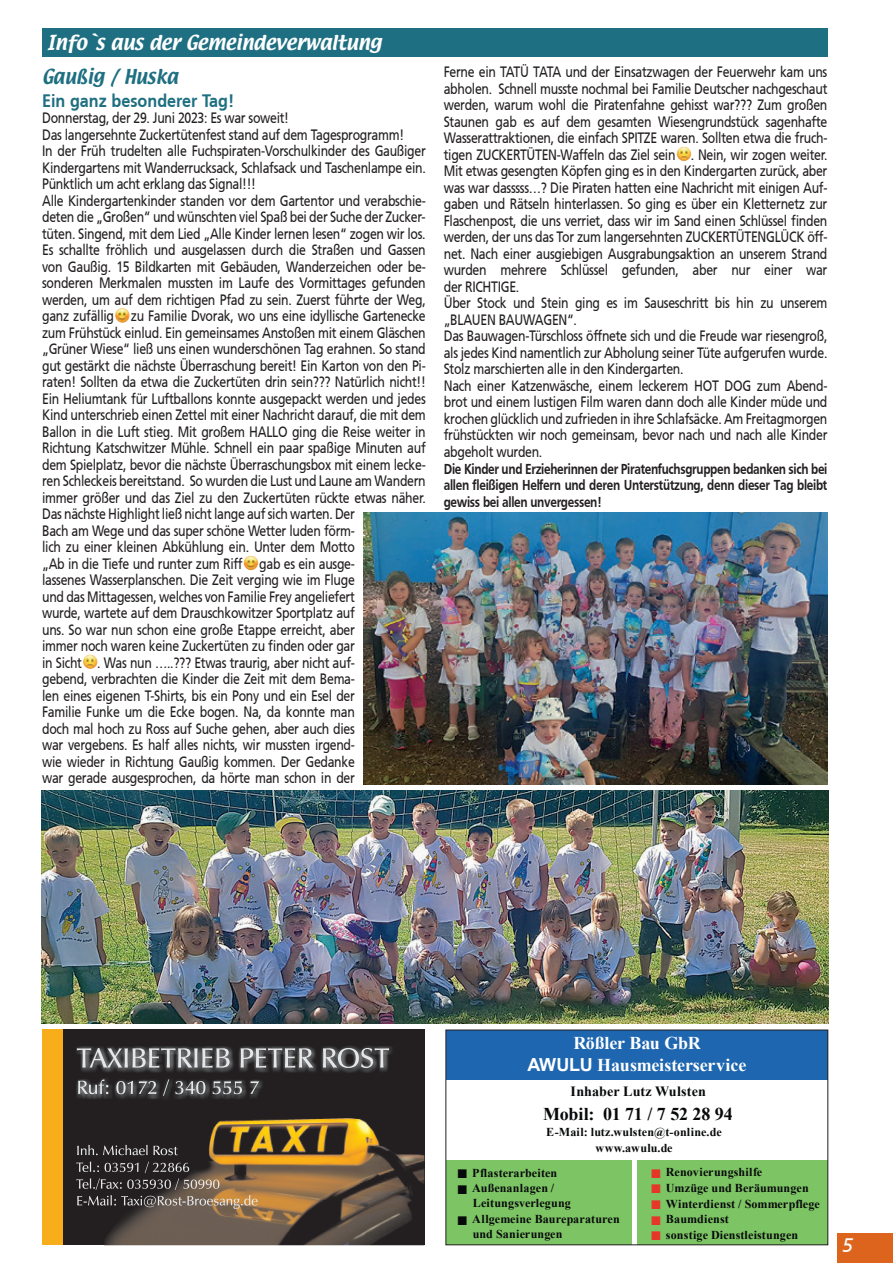
<style>
.page{position:relative;width:893px;height:1263px;background:#fff}
.page>*{position:absolute;margin:0;border:0;box-sizing:border-box;transform-origin:0 0}
.t1{font:italic 19.5px "Frutiger CE";color:#fff}
.t2{font:700 18px/20px "Times New Roman";letter-spacing:-.01em;color:#fff}
.t3{font:18px "Textile";letter-spacing:-.01em;color:#fff}
.t4{font:700 18px "Frutiger CE";color:#1e6f81;scale:.9 1}
.t5{font:700 18px "Times New Roman";letter-spacing:-.01em;color:#08090a}
.t6{font:18px "Textile";color:#1e6f81;scale:.95 1}
.t7{font:15px/16.5px "Frutiger CE";letter-spacing:-.025em;color:#231f20;text-align:justify;scale:.82 1}
.t8{font:700 15px/16.5px "Frutiger";letter-spacing:-.025em;color:#231f20;text-align:justify;scale:.82 1}
.t9{font:700 14.1px "Times New Roman";letter-spacing:.01em;color:#08090a}
.t10{font:700 12px/15.6px "Times New Roman";letter-spacing:.01em;color:#08090a}
.s1{font-family:"Arial"}
</style>
<div class="page">
<div style="left:838px;top:1233px;width:55px;height:30px;background:#dc641c"></div>
<div style="left:43px;top:28px;width:785px;height:29px;background:#1e6f81"></div>
<img style="left:115px;top:308px;width:15px;height:15px;border-radius:7px">
<img style="left:244px;top:555px;width:14px;height:15px;border-radius:7px">
<img style="left:83px;top:654px;width:15px;height:15px;border-radius:7px">
<img style="left:677px;top:147px;width:14px;height:14px;border-radius:7px">
<img style="left:363px;top:513px;width:464px;height:271px">
<img style="left:42px;top:791px;width:786px;height:232px">
<div style="left:446px;top:1160px;width:185px;height:85px;background:#7cc464"></div>
<div style="left:637px;top:1160px;width:191px;height:85px;background:#7cc464"></div>
<div style="left:446px;top:1030px;width:382px;height:49px;background:#1e66b0"></div>
<div style="left:445px;top:1030px;width:383px;height:215px;border:1px solid #231f20"></div>
<div style="left:42px;top:1030px;width:382px;height:215px;background:#231f20"></div>
<img style="left:105px;top:1118px;width:319px;height:127px">
<div style="left:42px;top:1030px;width:21px;height:215px;background:#f8ad1a"></div>
<img style="left:76px;top:1046px;width:316px;height:53px">
<svg style="left:77px;top:1048px;width:312px;height:48px"></svg>
<svg style="left:76px;top:1145px;width:182px;height:64px"></svg>
<p class="t3" style="left:47px;top:30px;width:336px">Info`s aus der Gemeindeverwaltung</p>
<p class="t6" style="left:42px;top:64px;width:144px">Gaußig / Huska</p>
<p class="t4" style="left:42px;top:90px;width:215px">Ein ganz besonderer Tag!</p>
<p class="t7" style="left:42px;top:110px;width:303px">Donnerstag, der 29. Juni 2023: Es war soweit!</p>
<p class="t7" style="left:42px;top:126px;width:443px">Das langersehnte Zuckertütenfest stand auf dem Tagesprogramm!</p>
<p class="t7" style="left:42px;top:143px;width:469px">In der Früh trudelten alle Fuchspiraten-Vorschulkinder des Gaußiger Kindergartens mit Wanderrucksack, Schlafsack und Taschenlampe ein.<br>Pünktlich um acht erklang das Signal!!!</p>
<p class="t7" style="left:42px;top:192px;width:469px;text-align:left">Alle Kindergartenkinder standen vor dem Gartentor und verabschie&shy;deten die „Großen“ und wünschten viel Spaß bei der Suche der Zucker&shy;tüten. Singend, mit dem Lied „Alle Kinder lernen lesen“ zogen wir los.<br>Es schallte fröhlich und ausgelassen durch die Straßen und Gassen von Gaußig. 15 Bildkarten mit Gebäuden, Wanderzeichen oder be&shy;sonderen Merkmalen mussten im Laufe des Vormittages gefunden werden, um auf dem richtigen Pfad zu sein. Zuerst führte der Weg, ganz zufällig zu Familie Dvorak, wo uns eine idyllische Gartenecke zum Frühstück einlud. Ein gemeinsames Anstoßen mit einem Gläschen „Grüner Wiese“ ließ uns einen wunderschönen Tag erahnen. So stand gut gestärkt die nächste Überraschung bereit! Ein Karton von den Pi&shy;raten! Sollten da etwa die Zuckertüten drin sein??? Natürlich nicht!!<br>Ein Heliumtank für Luftballons konnte ausgepackt werden und jedes Kind unterschrieb einen Zettel mit einer Nachricht darauf, die mit dem Ballon in die Luft stieg. Mit großem HALLO ging die Reise weiter in Richtung Katschwitzer Mühle. Schnell ein paar spaßige Minuten auf dem Spielplatz, bevor die nächste Überraschungsbox mit einem lecke&shy;ren Schleckeis bereitstand. So wurden die Lust und Laune am Wandern immer größer und das Ziel zu den Zuckertüten rückte etwas näher.<br>Das nächste Highlight ließ nicht lange auf sich warten. Der<br>Bach am Wege und das super schöne Wetter luden förm-<br>lich zu einer kleinen Abkühlung ein. Unter dem Motto<br>„Ab in die Tiefe und runter zum Riff gab es ein ausge-<br>lassenes Wasserplanschen. Die Zeit verging wie im Fluge<br>und das Mittagessen, welches von Familie Frey angeliefert<br>wurde, wartete auf dem Drauschkowitzer Sportplatz auf<br>uns. So war nun schon eine große Etappe erreicht, aber<br>immer noch waren keine Zuckertüten zu finden oder gar<br>in Sicht . Was nun …..??? Etwas traurig, aber nicht auf-<br>gebend, verbrachten die Kinder die Zeit mit dem Bema-<br>len eines eigenen T-Shirts, bis ein Pony und ein Esel der<br>Familie Funke um die Ecke bogen. Na, da konnte man<br>doch mal hoch zu Ross auf Suche gehen, aber auch dies<br>war vergebens. Es half alles nichts, wir mussten irgend-<br>wie wieder in Richtung Gaußig kommen. Der Gedanke<br>war gerade ausgesprochen, da hörte man schon in der</p>
<p class="t7" style="left:444px;top:64px;width:469px">Ferne ein TATÜ TATA und der Einsatzwagen der Feuerwehr kam uns abholen. Schnell musste nochmal bei Familie Deutscher nachgeschaut werden, warum wohl die Piratenfahne gehisst war??? Zum großen Staunen gab es auf dem gesamten Wiesengrundstück sagenhafte Wasserattraktionen, die einfach SPITZE waren. Sollten etwa die fruch&shy;tigen ZUCKERTÜTEN-Waffeln das Ziel sein . Nein, wir zogen weiter.<br>Mit etwas gesengten Köpfen ging es in den Kindergarten zurück, aber was war dasssss…? Die Piraten hatten eine Nachricht mit einigen Auf&shy;gaben und Rätseln hinterlassen. So ging es über ein Kletternetz zur Flaschenpost, die uns verriet, dass wir im Sand einen Schlüssel finden werden, der uns das Tor zum langersehnten ZUCKERTÜTENGLÜCK öff&shy;net. Nach einer ausgiebigen Ausgrabungsaktion an unserem Strand wurden mehrere Schlüssel gefunden, aber nur einer war der RICHTIGE.</p>
<p class="t7" style="left:444px;top:295px;width:469px">Über Stock und Stein ging es im Sauseschritt bis hin zu unserem „BLAUEN BAUWAGEN“.</p>
<p class="t7" style="left:444px;top:328px;width:469px">Das Bauwagen-Türschloss öffnete sich und die Freude war riesengroß, als jedes Kind namentlich zur Abholung seiner Tüte aufgerufen wurde.<br>Stolz marschierten alle in den Kindergarten.</p>
<p class="t7" style="left:444px;top:377px;width:469px">Nach einer Katzenwäsche, einem leckerem HOT DOG zum Abend&shy;brot und einem lustigen Film waren dann doch alle Kinder müde und krochen glücklich und zufrieden in ihre Schlafsäcke. Am Freitagmorgen frühstückten wir noch gemeinsam, bevor nach und nach alle Kinder abgeholt wurden.</p>
<p class="t8" style="left:444px;top:460px;width:469px">Die Kinder und Erzieherinnen der Piratenfuchsgruppen bedanken sich bei allen fleißigen Helfern und deren Unterstützung, denn dieser Tag bleibt gewiss bei allen unvergessen!</p>
<p class="t2" style="left:573px;top:1033px;width:129px">Rößler Bau GbR</p>
<p class="t2" style="left:527px;top:1034px;width:220px;text-indent:51px">Rößler Bau GbR<br><span class="s1">AWULU</span> Hausmeisterservice</p>
<p class="t9" style="left:570px;top:1082px;width:137px">Inhaber Lutz Wulsten</p>
<p class="t5" style="left:543px;top:1102px;width:191px">Mobil: 01 71 / 7 52 28 94</p>
<p class="t10" style="left:546px;top:1124px;width:177px;line-height:15.1px;text-align:center">E-Mail: lutz.wulsten@t-online.de www.awulu.de</p>
<p class="t10" style="left:472px;top:1164px;width:149px">Pflasterarbeiten<br>Außenanlagen /<br>Leitungsverlegung<br>Allgemeine Baureparaturen</p>
<p class="t10" style="left:473px;top:1226px;width:91px">und Sanierungen</p>
<p class="t10" style="left:666px;top:1164px;width:155px">Renovierungshilfe<br>Umzüge und Beräumungen<br>Winterdienst / Sommerpflege<br>Baumdienst<br>sonstige Dienstleistungen</p>
<h1 class="t1" style="left:842px;top:1234px;width:12px">5</h1>
</div>
